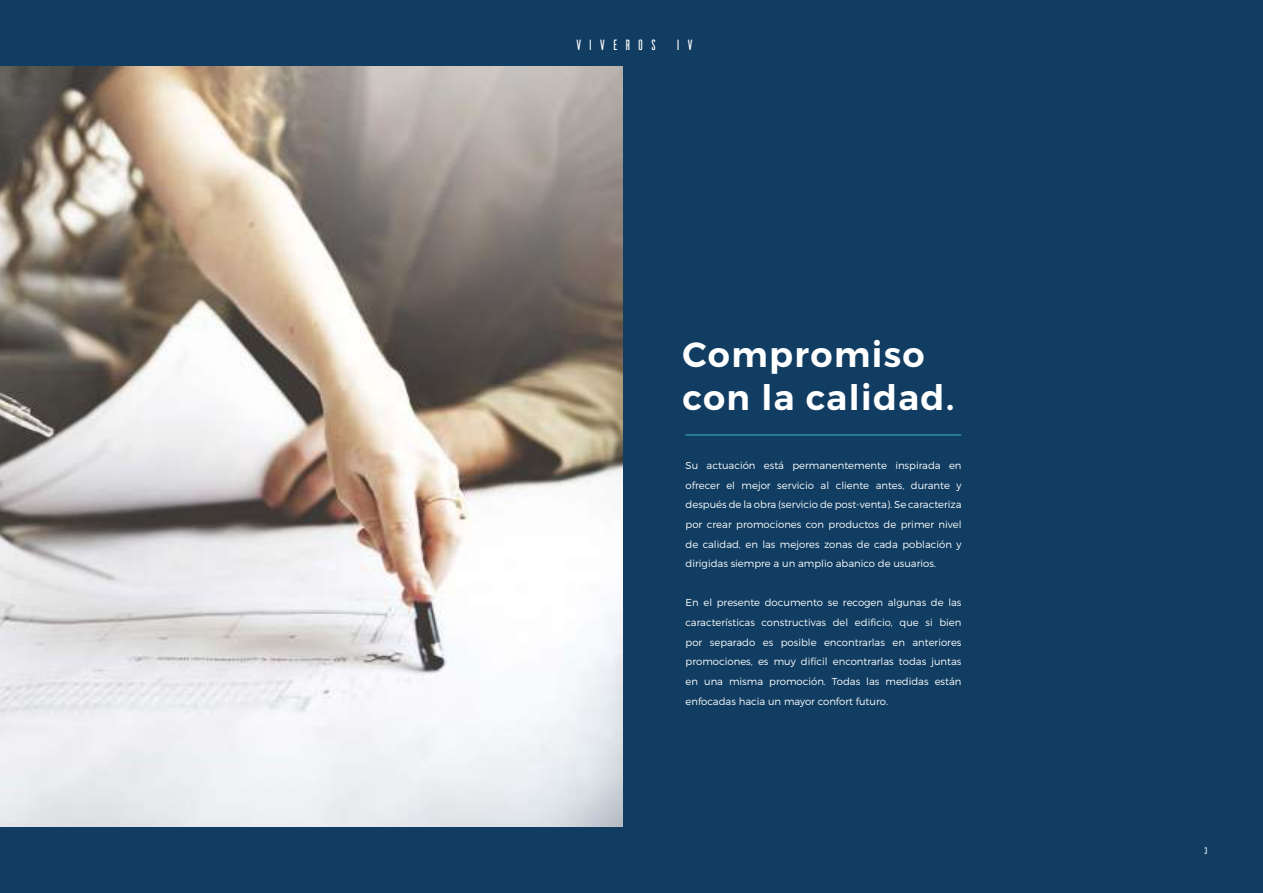
<style>
.page{position:relative;width:1263px;height:893px;background:#103d61}
.page>*{position:absolute;margin:0;border:0;box-sizing:border-box;transform-origin:0 0}
.t1{font:600 34.95px/43.5px "Montserrat";letter-spacing:.04em;color:#fff}
.t2{font:14.85px "Ailerons";letter-spacing:.26em;color:#fff}
.t3{font:300 10.05px/19.6px "Montserrat";color:#fff;text-align:justify}
.t4{font:9.6px "Ailerons";color:#fff}
</style>
<div class="page">
<img style="left:0;top:66px;width:622px;height:761px">
<hr style="left:686px;top:435px;width:275px;height:1px;background:#39b8c0">
<h2 class="t2" style="left:574px;top:38px;width:122px">VIVEROS IV</h2>
<h1 class="t1" style="left:683px;top:333px;width:273px">Compromiso con la calidad.</h1>
<p class="t3" style="left:686px;top:455px;width:277px">Su actuación está permanentemente inspirada en ofrecer el mejor servicio al cliente antes, durante y después de la obra (servicio de post-venta). Se caracteriza por crear promociones con productos de primer nivel de calidad, en las mejores zonas de cada población y dirigidas siempre a un amplio abanico de usuarios.</p>
<p class="t3" style="left:686px;top:593px;width:277px">En el presente documento se recogen algunas de las características constructivas del edificio, que si bien por separado es posible encontrarlas en anteriores promociones, es muy difícil encontrarlas todas juntas en una misma promoción. Todas las medidas están enfocadas hacia un mayor confort futuro.</p>
<p class="t4" style="left:1203px;top:846px;width:7px">3</p>
</div>
